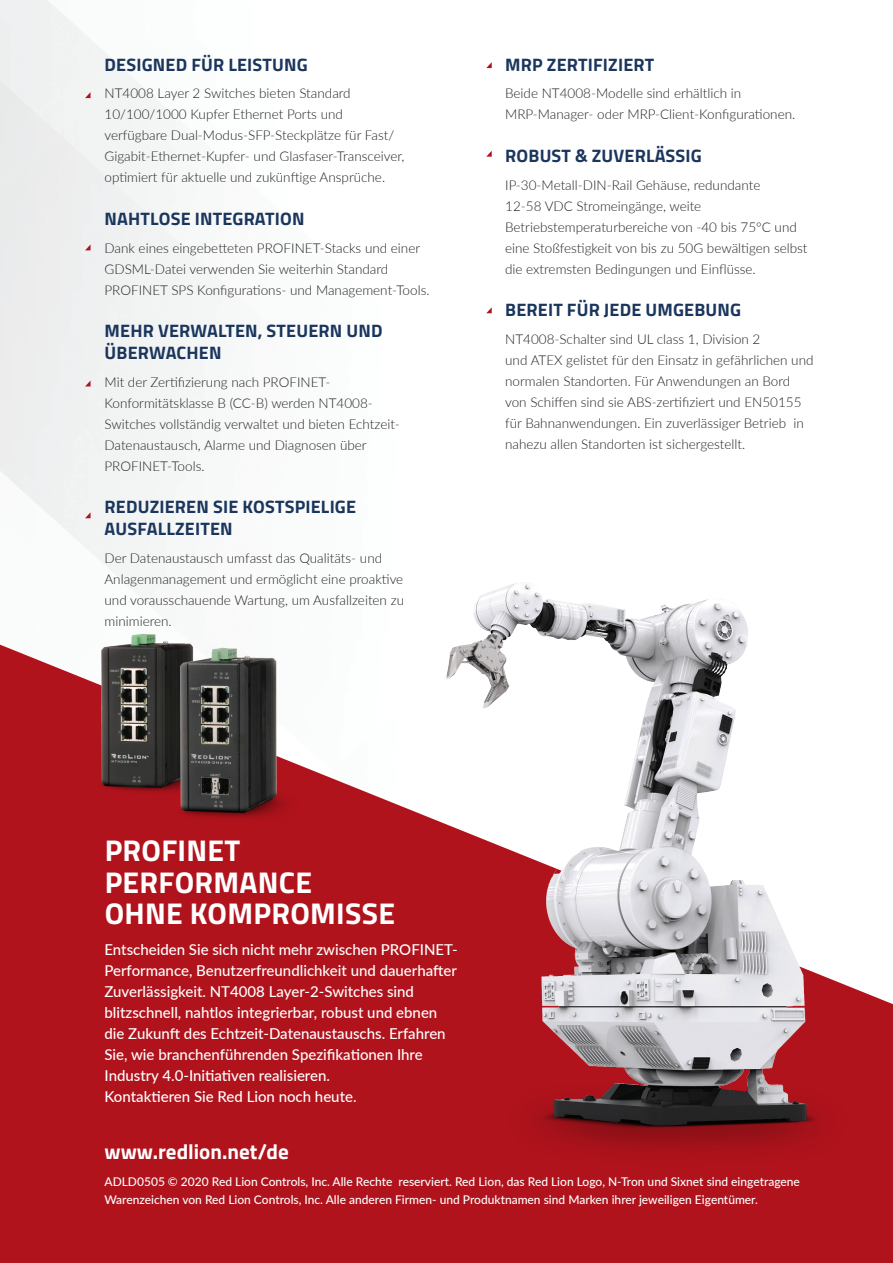
<style>
.page{position:relative;width:893px;height:1263px;background:#fff}
.page>*{position:absolute;margin:0;border:0;box-sizing:border-box;transform-origin:0 0}
.t1{font:700 30px/31.5px "Titillium Web";letter-spacing:.01em;color:#fff}
.Body_Paragraph{font:700 21px "Titillium Web";color:#fff}
.Product_Name{font:700 18px/21.6px "Titillium Web";letter-spacing:.01em;color:#1b365d}
.Body_Paragraph-2{font:500 15px/21px "Lato";color:#fff}
.Body_Paragraph-3{font:300 13.5px/21px "Lato";color:#231f20}
.Body_Paragraph-4{font:500 12px/18px "Lato";color:#fff}
</style>
<div class="page">
<div style="left:0;top:645px;width:893px;height:618px;background:#b0131c"></div>
<svg style="left:486px;top:62px;width:6px;height:6px"></svg>
<svg style="left:486px;top:151px;width:6px;height:6px"></svg>
<svg style="left:486px;top:307px;width:6px;height:6px"></svg>
<img style="left:390px;top:582px;width:495px;height:600px">
<img style="left:39px;top:608px;width:67px;height:217px">
<img style="left:106px;top:603px;width:255px;height:255px">
<svg style="left:85px;top:92px;width:6px;height:6px"></svg>
<svg style="left:85px;top:244px;width:6px;height:6px"></svg>
<svg style="left:85px;top:380px;width:6px;height:6px"></svg>
<svg style="left:85px;top:512px;width:6px;height:6px"></svg>
<p class="Product_Name" style="left:105px;top:53px;width:205px">DESIGNED FÜR LEISTUNG</p>
<p class="Body_Paragraph-3" style="left:105px;top:83px;width:248px">NT4008 Layer 2 Switches bieten Standard<br>10/100/1000 Kupfer Ethernet Ports und</p>
<p class="Body_Paragraph-3" style="left:105px;top:125px;width:302px">verfügbare Dual-Modus-SFP-Steckplätze für Fast/<br>Gigabit-Ethernet-Kupfer- und Glasfaser-Transceiver, optimiert für aktuelle und zukünftige Ansprüche.</p>
<p class="Product_Name" style="left:105px;top:207px;width:202px">NAHTLOSE INTEGRATION</p>
<p class="Body_Paragraph-3" style="left:105px;top:237px;width:326px">Dank eines eingebetteten PROFINET-Stacks und einer<br>GDSML-Datei verwenden Sie weiterhin Standard<br>PROFINET SPS Konfigurations- und Management-Tools.</p>
<p class="Product_Name" style="left:105px;top:319px;width:279px">MEHR VERWALTEN, STEUERN UND<br>ÜBERWACHEN</p>
<p class="Body_Paragraph-3" style="left:105px;top:371px;width:297px">Mit der Zertifizierung nach PROFINET-Konformitätsklasse B (CC-B) werden NT4008- Switches vollständig verwaltet und bieten Echtzeit-Datenaustausch, Alarme und Diagnosen über PROFINET-Tools.</p>
<p class="Product_Name" style="left:105px;top:495px;width:253px">REDUZIEREN SIE KOSTSPIELIGE<br>AUSFALLZEITEN</p>
<p class="Body_Paragraph-3" style="left:105px;top:547px;width:301px">Der Datenaustausch umfasst das Qualitäts- und Anlagenmanagement und ermöglicht eine proaktive und vorausschauende Wartung, um Ausfallzeiten zu minimieren.</p>
<p class="Product_Name" style="left:505px;top:53px;width:151px">MRP ZERTIFIZIERT</p>
<p class="Body_Paragraph-3" style="left:505px;top:83px;width:238px">Beide NT4008-Modelle sind erhältlich in</p>
<p class="Body_Paragraph-3" style="left:505px;top:104px;width:292px">MRP-Manager- oder MRP-Client-Konfigurationen.</p>
<p class="Product_Name" style="left:505px;top:144px;width:198px">ROBUST &amp; ZUVERLÄSSIG</p>
<p class="Body_Paragraph-3" style="left:505px;top:174px;width:304px">IP-30-Metall-DIN-Rail Gehäuse, redundante<br>12-58 VDC Stromeingänge, weite Betriebstemperaturbereiche von -40 bis 75°C und eine Stoßfestigkeit von bis zu 50G bewältigen selbst die extremsten Bedingungen und Einflüsse.</p>
<p class="Product_Name" style="left:505px;top:298px;width:237px">BEREIT FÜR JEDE UMGEBUNG</p>
<p class="Body_Paragraph-3" style="left:505px;top:328px;width:257px">NT4008-Schalter sind UL class 1, Division 2</p>
<p class="Body_Paragraph-3" style="left:505px;top:349px;width:310px">und ATEX gelistet für den Einsatz in gefährlichen und normalen Standorten. Für Anwendungen an Bord von Schiffen sind sie ABS-zertifiziert und EN50155 für Bahnanwendungen. Ein zuverlässiger Betrieb in nahezu allen Standorten ist sichergestellt.</p>
<p class="t1" style="left:105px;top:833px;width:292px">PROFINET<br>PERFORMANCE<br>OHNE KOMPROMISSE</p>
<p class="Body_Paragraph-2" style="left:105px;top:938px;width:355px">Entscheiden Sie sich nicht mehr zwischen PROFINET-Performance, Benutzerfreundlichkeit und dauerhafter Zuverlässigkeit. NT4008 Layer-2-Switches sind blitzschnell, nahtlos integrierbar, robust und ebnen die Zukunft des Echtzeit-Datenaustauschs. Erfahren Sie, wie branchenführenden Spezifikationen Ihre Industry 4.0-Initiativen realisieren.<br>Kontaktieren Sie Red Lion noch heute.</p>
<p class="Body_Paragraph" style="left:105px;top:1135px;width:186px">www.redlion.net/de</p>
<p class="Body_Paragraph-4" style="left:105px;top:1172px;width:697px">ADLD0505 © 2020 Red Lion Controls, Inc. Alle Rechte reserviert. Red Lion, das Red Lion Logo, N-Tron und Sixnet sind eingetragene<br>Warenzeichen von Red Lion Controls, Inc. Alle anderen Firmen- und Produktnamen sind Marken ihrer jeweiligen Eigentümer.</p>
</div>
